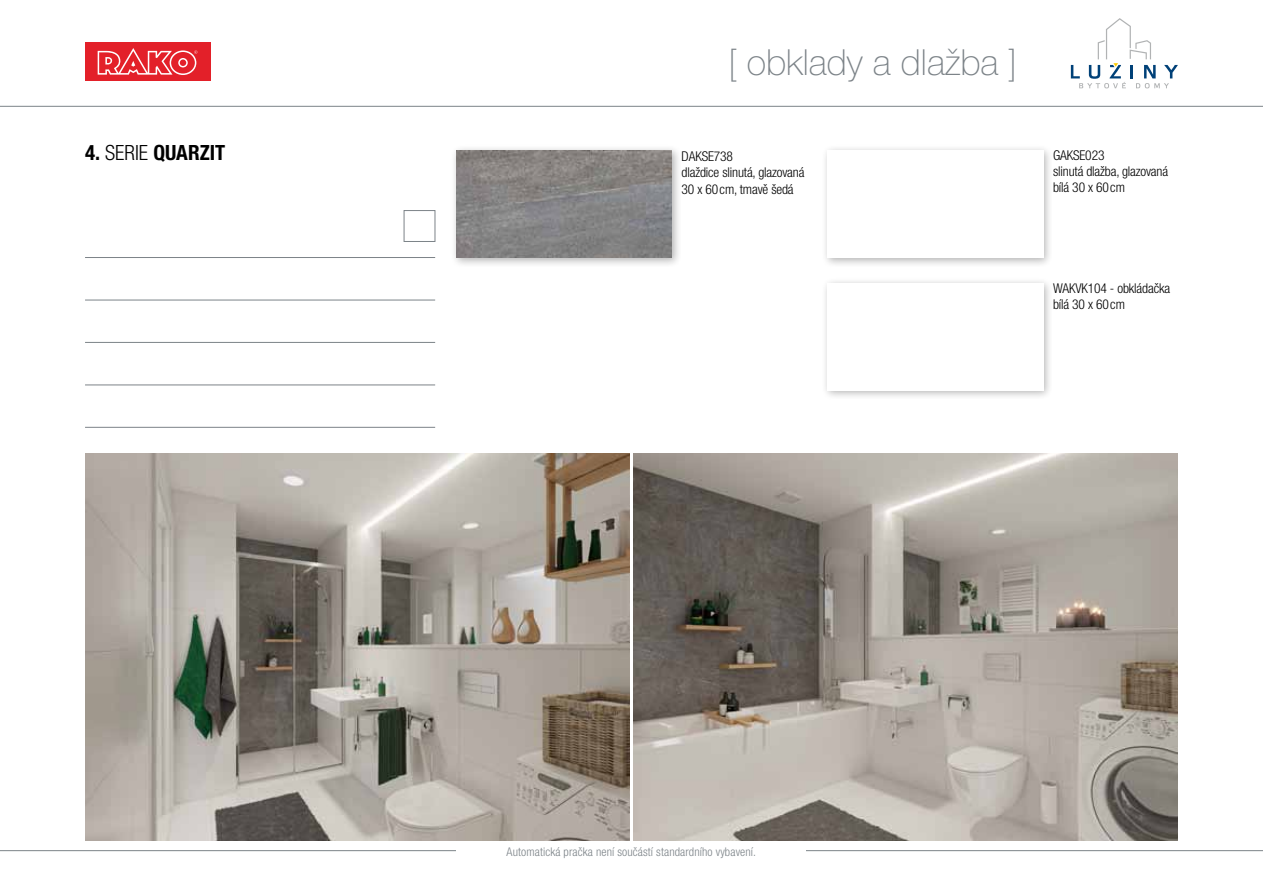
<style>
.page{position:relative;width:1263px;height:893px;background:#fff}
.page>*{position:absolute;margin:0;border:0;box-sizing:border-box;transform-origin:0 0}
.t1{font:100 36px "Helvetica Neue LT Pro";color:#7c8388}
.t2{font:700 condensed 21px "Helvetica Neue LT Pro";color:#000}
.t3{font:300 condensed 13.5px/16.2px "Helvetica Neue LT Pro";letter-spacing:-.01em;color:#000}
.t4{font:300 condensed 12px "Helvetica Neue LT Pro";letter-spacing:.01em;color:#7c8388}
.s1{font-weight:300}
</style>
<div class="page">
<hr style="left:0;top:106px;width:1263px;height:1px;background:#7c8388">
<hr style="left:0;top:850px;width:1263px;height:1px;background:#7c8388">
<div style="left:85px;top:43px;width:125px;height:38px;background:#e32029"></div>
<svg style="left:98px;top:48px;width:99px;height:27px"></svg>
<svg style="left:1071px;top:18px;width:107px;height:70px"></svg>
<div style="left:822px;top:277px;width:231px;height:124px;background:#000;opacity:.3"></div>
<img style="left:828px;top:283px;width:215px;height:107px">
<div style="left:450px;top:144px;width:232px;height:124px;background:#000;opacity:.3"></div>
<img style="left:456px;top:150px;width:216px;height:108px">
<div style="left:822px;top:144px;width:231px;height:124px;background:#000;opacity:.3"></div>
<img style="left:828px;top:150px;width:215px;height:108px">
<img style="left:85px;top:454px;width:545px;height:386px">
<img style="left:633px;top:454px;width:545px;height:386px">
<div style="left:456px;top:848px;width:350px;height:36px;background:#fff"></div>
<div style="left:404px;top:210px;width:31px;height:32px;border:1px solid #7c8388"></div>
<hr style="left:85px;top:300px;width:350px;height:1px;background:#7c8388">
<hr style="left:85px;top:257px;width:350px;height:1px;background:#7c8388">
<hr style="left:85px;top:385px;width:350px;height:1px;background:#7c8388">
<hr style="left:85px;top:342px;width:350px;height:1px;background:#7c8388">
<hr style="left:85px;top:427px;width:350px;height:1px;background:#7c8388">
<h2 class="t2" style="left:85px;top:140px;width:142px">4. <span class="s1">SERI E</span> QUARZIT</h2>
<h1 class="t1" style="left:728px;top:41px;width:290px">[ obklady a dlažba ]</h1>
<p class="t3" style="left:682px;top:148px;width:124px">DAKSE738<br>dlaždice slinutá, glazovaná<br>30 x 60cm, tmavě šedá</p>
<p class="t3" style="left:1053px;top:147px;width:117px">GAKSE023<br>slinutá dlažba, glazovaná bílá 30 x 60cm</p>
<p class="t4" style="left:507px;top:845px;width:251px">Automatická pračka není součástí standardního vybavení.</p>
<p class="t3" style="left:1053px;top:280px;width:119px">WAKVK104 - obkládačka bílá 30 x 60cm</p>
</div>
